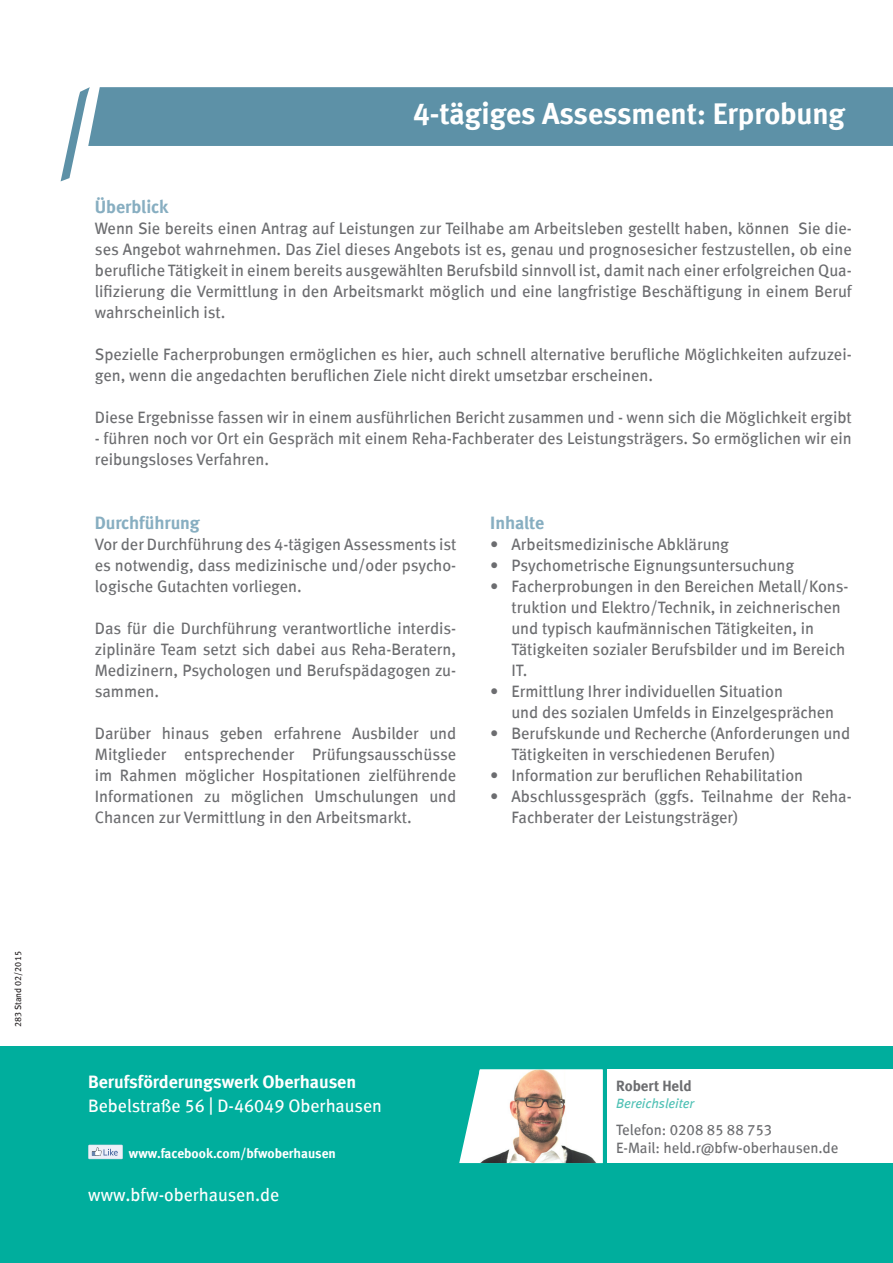
<style>
.page{position:relative;width:893px;height:1263px;background:#fff}
.page>*{position:absolute;margin:0;border:0;box-sizing:border-box;transform-origin:0 0}
.t1{font:700 30px "BFWOB Meta";color:#fff}
.t2{font:18px "BFWOB Meta";color:#fff}
.t3{font:700 18px "BFWOB Meta";color:#fff}
.t4{font:700 18px "BFWOB Meta";color:#87aec1}
.t5{font:16.5px/21px "BFWOB Meta";color:#6c6d70}
.t6{font:15px/18px "BFWOB Meta";color:#6c6d70}
.t7{font:700 15px "BFWOB Meta";color:#6c6d70}
.t8{font:700 13.5px "BFWOB Meta";color:#fff}
.t9{font:italic 13.5px "BFWOB Meta";color:#50c1b5}
.t10{font:9px "BFWOB Meta";color:#231f20}
</style>
<div class="page">
<div style="left:90px;top:87px;width:803px;height:59px;background:#5d91a7"></div>
<svg style="left:61px;top:87px;width:29px;height:94px"></svg>
<div style="left:0;top:1046px;width:893px;height:217px;background:#00ae9d"></div>
<svg style="left:459px;top:1074px;width:20px;height:89px"></svg>
<img style="left:479px;top:1069px;width:124px;height:94px">
<div style="left:608px;top:1069px;width:285px;height:94px;background:#fff"></div>
<svg style="left:88px;top:1145px;width:35px;height:14px"></svg>
<p class="t10" style="left:13px;top:1027px;width:77px;rotate:-90deg">283 Stand 02/2015</p>
<h1 class="t1" style="left:413px;top:96px;width:434px">4-tägiges Assessment: Erprobung</h1>
<p class="t4" style="left:95px;top:196px;width:75px">Überblick</p>
<p class="t5" style="left:95px;top:218px;width:759px;text-align:justify">Wenn Sie bereits einen Antrag auf Leistungen zur Teilhabe am Arbeitsleben gestellt haben, können Sie die&shy;ses Angebot wahrnehmen. Das Ziel dieses Angebots ist es, genau und prognosesicher festzustellen, ob eine berufliche Tätigkeit in einem bereits ausgewählten Berufsbild sinnvoll ist, damit nach einer erfolgreichen Qua&shy;lifizierung die Vermittlung in den Arbeitsmarkt möglich und eine langfristige Beschäftigung in einem Beruf wahrscheinlich ist.</p>
<p class="t5" style="left:95px;top:344px;width:758px">Spezielle Facherprobungen ermöglichen es hier, auch schnell alternative berufliche Möglichkeiten aufzuzei&shy;gen, wenn die angedachten beruflichen Ziele nicht direkt umsetzbar erscheinen.</p>
<p class="t5" style="left:95px;top:407px;width:759px">Diese Ergebnisse fassen wir in einem ausführlichen Bericht zusammen und - wenn sich die Möglichkeit ergibt</p>
<p class="t5" style="left:95px;top:428px;width:758px">- führen noch vor Ort ein Gespräch mit einem Reha-Fachberater des Leistungsträgers. So ermöglichen wir ein reibungsloses Verfahren.</p>
<p class="t4" style="left:95px;top:512px;width:107px">Durchführung</p>
<p class="t5" style="left:95px;top:534px;width:363px;text-align:justify">Vor der Durchführung des 4-tägigen Assessments ist es notwendig, dass medizinische und/oder psycho&shy;logische Gutachten vorliegen.</p>
<p class="t5" style="left:95px;top:618px;width:363px;text-align:justify">Das für die Durchführung verantwortliche interdis&shy;ziplinäre Team setzt sich dabei aus Reha-Beratern, Medizinern, Psychologen und Berufspädagogen zu&shy;sammen.</p>
<p class="t5" style="left:95px;top:723px;width:363px;text-align:justify">Darüber hinaus geben erfahrene Ausbilder und Mitglieder entsprechender Prüfungsausschüsse im Rahmen möglicher Hospitationen zielführende Informationen zu möglichen Umschulungen und Chancen zur Vermittlung in den Arbeitsmarkt.</p>
<p class="t4" style="left:490px;top:512px;width:55px">Inhalte</p>
<p class="t5" style="left:490px;top:534px;width:240px">• Arbeitsmedizinische Abklärung</p>
<p class="t5" style="left:490px;top:555px;width:305px">• Psychometrische Eignungsuntersuchung</p>
<p class="t5" style="left:511px;top:576px;width:338px;text-indent:-21px">• Facherprobungen in den Bereichen Metall/Kons&shy;truktion und Elektro/Technik, in zeichnerischen und typisch kaufmännischen Tätigkeiten, in Tätigkeiten sozialer Berufsbilder und im Bereich IT.</p>
<p class="t5" style="left:511px;top:681px;width:324px;text-indent:-21px">• Ermittlung Ihrer individuellen Situation<br>und des sozialen Umfelds in Einzelgesprächen</p>
<p class="t5" style="left:511px;top:723px;width:340px;text-indent:-21px">• Berufskunde und Recherche (Anforderungen und<br>Tätigkeiten in verschiedenen Berufen)</p>
<p class="t5" style="left:490px;top:765px;width:314px">• Information zur beruflichen Rehabilitation</p>
<p class="t5" style="left:511px;top:786px;width:342px;text-indent:-21px">• Abschlussgespräch (ggfs. Teilnahme der Reha-<br>Fachberater der Leistungsträger)</p>
<p class="t3" style="left:88px;top:1071px;width:269px">Berufsförderungswerk Oberhausen</p>
<p class="t2" style="left:88px;top:1095px;width:295px">Bebelstraße 56 | D-46049 Oberhausen</p>
<p class="t8" style="left:129px;top:1145px;width:208px">www.facebook.com/bfwoberhausen</p>
<p class="t2" style="left:88px;top:1184px;width:192px">www.bfw-oberhausen.de</p>
<p class="t7" style="left:616px;top:1077px;width:77px">Robert Held</p>
<p class="t9" style="left:616px;top:1095px;width:80px">Bereichsleiter</p>
<p class="t6" style="left:616px;top:1121px;width:224px">Telefon: 0208 85 88 753<br>E-Mail: held.r@bfw-oberhausen.de</p>
</div>
